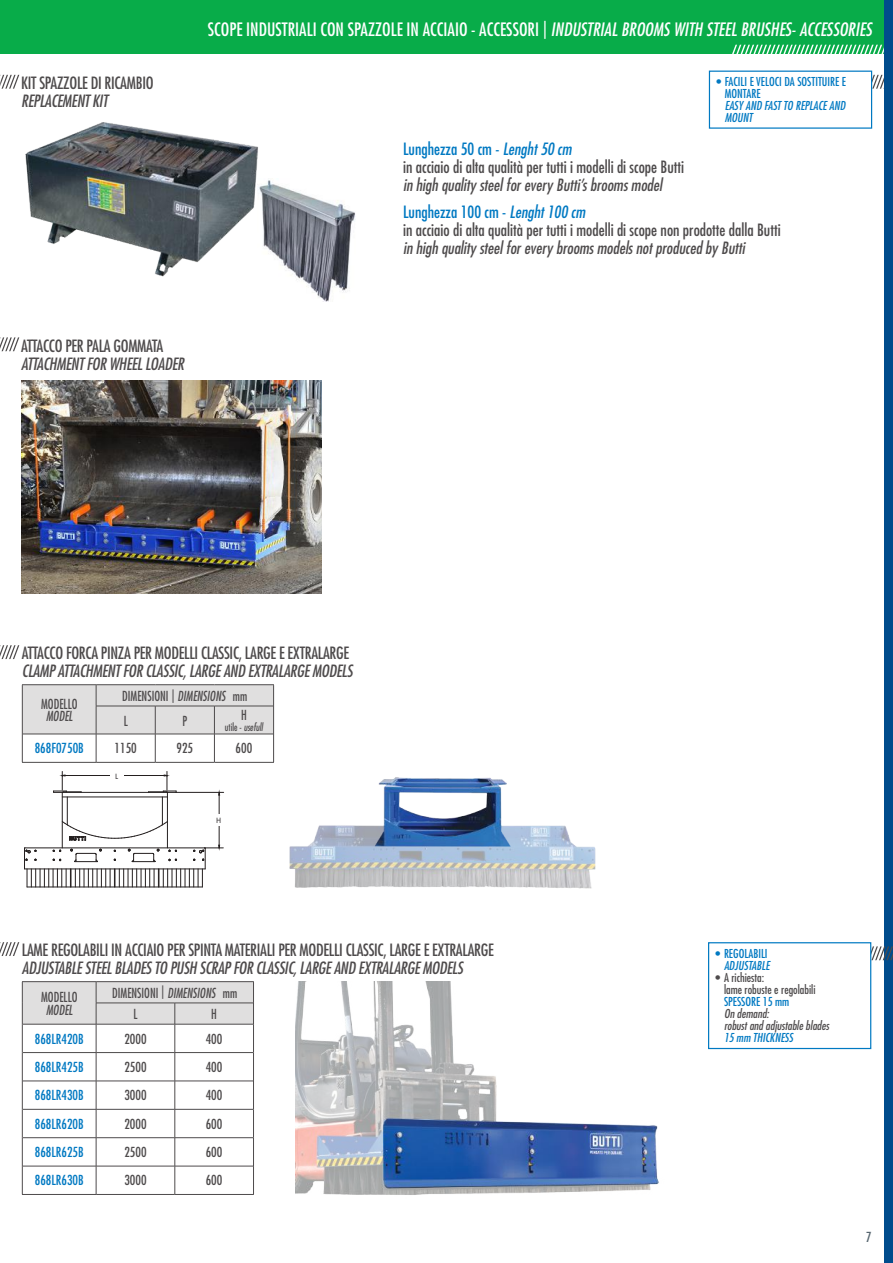
<style>
.page{position:relative;width:893px;height:1263px;background:#fff}
.page>*{position:absolute;margin:0;border:0;box-sizing:border-box;transform-origin:0 0}
.t1{font:condensed 18px "Futura Std";color:#fff}
.t2{font:condensed 16.5px "Futura Std";letter-spacing:-.02em;color:#4e4b4c}
.t3{font:italic condensed 16.5px "Futura Std";letter-spacing:-.02em;color:#4e4b4c}
.t4{font:condensed 16.5px/18px "Futura Std";color:#4e4b4c}
.t5{font:italic condensed 16.5px/27.6px "Futura Std";color:#4e4b4c}
.t6{font:condensed 13.5px/21.1px "Futura Std";color:#4e4b4c;scale:.9 1}
.t7{font:condensed 13.5px "Futura Std";color:#0079c2}
.t8{font:condensed 13.5px "Futura Std";color:#4e4b4c}
.t9{font:italic condensed 13.5px "Futura Std";color:#4e4b4c;scale:.9 1}
.t10{font:condensed 13.5px "Futura Std";color:#576670}
.t11{font:condensed 12px/12px "Futura Std";color:#0079c2}
.t12{font:italic condensed 12px/12px "Futura Std";color:#0079c2}
.t13{font:condensed 12px/12px "Futura Std";color:#4e4b4c}
.t14{font:italic condensed 12px/12px "Futura Std";color:#4e4b4c}
.t15{font:italic condensed 10.5px "Futura Std";color:#4e4b4c;scale:.9 1}
.t16{font:500 7.05px "Futura";color:#4e4b4c}
.s1{font-style:italic}
.s2{color:#0079c2}
.s3{font-style:italic;color:#0079c2}
.s4{font-style:normal;color:#0079c2}
.s5{font-style:normal}
</style>
<div class="page">
<div style="left:0;top:0;width:893px;height:54px;background:#08ac49"></div>
<svg style="left:732px;top:45px;width:153px;height:15px"></svg>
<hr style="left:22px;top:981px;width:74px;height:1px;background:#4e4b4c">
<hr style="left:96px;top:981px;width:79px;height:1px;background:#4e4b4c">
<hr style="left:175px;top:981px;width:79px;height:1px;background:#4e4b4c">
<svg style="left:22px;top:982px;width:232px;height:212px"></svg>
<hr style="left:22px;top:1194px;width:74px;height:1px;background:#4e4b4c">
<hr style="left:96px;top:1194px;width:79px;height:1px;background:#4e4b4c">
<hr style="left:175px;top:1194px;width:79px;height:1px;background:#4e4b4c">
<svg style="left:0;top:942px;width:19px;height:14px"></svg>
<svg style="left:0;top:337px;width:19px;height:14px"></svg>
<svg style="left:0;top:75px;width:19px;height:14px"></svg>
<svg style="left:872px;top:75px;width:13px;height:14px"></svg>
<div style="left:709px;top:71px;width:163px;height:58px;background:#fff;border:1px solid #0079c2"></div>
<div style="left:885px;top:0;width:8px;height:1263px;background:#004c8c"></div>
<img style="left:25px;top:122px;width:233px;height:155px">
<img style="left:257px;top:178px;width:98px;height:123px">
<img style="left:21px;top:380px;width:300px;height:213px">
<hr style="left:22px;top:684px;width:74px;height:1px;background:#4e4b4c">
<hr style="left:96px;top:684px;width:59px;height:1px;background:#4e4b4c">
<hr style="left:155px;top:684px;width:59px;height:1px;background:#4e4b4c">
<hr style="left:214px;top:684px;width:60px;height:1px;background:#4e4b4c">
<svg style="left:22px;top:685px;width:252px;height:77px"></svg>
<hr style="left:22px;top:762px;width:74px;height:1px;background:#4e4b4c">
<hr style="left:96px;top:762px;width:59px;height:1px;background:#4e4b4c">
<hr style="left:155px;top:762px;width:59px;height:1px;background:#4e4b4c">
<hr style="left:214px;top:762px;width:60px;height:1px;background:#4e4b4c">
<svg style="left:0;top:645px;width:19px;height:14px"></svg>
<hr style="left:27px;top:887px;width:175px;height:1px;background:#241f1f">
<hr style="left:176px;top:792px;width:48px;height:1px;background:#241f1f">
<svg style="left:24px;top:771px;width:199px;height:116px"></svg>
<div style="left:110px;top:770px;width:14px;height:11px;background:#fff"></div>
<div style="left:212px;top:815px;width:14px;height:11px;background:#fff"></div>
<img style="left:289px;top:777px;width:307px;height:112px">
<img style="left:296px;top:982px;width:363px;height:213px">
<svg style="left:871px;top:946px;width:22px;height:14px"></svg>
<div style="left:708px;top:942px;width:163px;height:107px;background:#fff;border:1px solid #0079c2"></div>
<p class="t2" style="left:21px;top:73px;width:134px">KIT SPAZZOLE DI RICAMBIO</p>
<p class="t3" style="left:21px;top:91px;width:88px">REPLACEMENT KIT</p>
<p class="t1" style="left:208px;top:19px;width:665px">SCOPE INDUSTRIALI CON SPAZZOLE IN ACCIAIO - ACCESSORI | <span class="s1">INDUSTRIAL BROOMS WITH STEEL BRUSHES- ACCESSORIES</span></p>
<p class="t11" style="left:725px;top:76px;width:123px;text-indent:-9px">• FACILI E VELOCI DA SOSTITUIRE E<br>MONTARE</p>
<p class="t12" style="left:725px;top:100px;width:122px">EASY AND FAST TO REPLACE AND<br>MOUNT</p>
<p class="t4" style="left:403px;top:139px;width:283px"><span class="s2">Lunghezza 50 cm -</span> <span class="s3">Lenght 50 cm<br></span>in acciaio di alta qualità per tutti i modelli di scope Butti</p>
<p class="t5" style="left:403px;top:171px;width:260px">in high quality steel for every Butti’s brooms model<br><span class="s4">Lunghezza 100 cm -</span> <span class="s2">Lenght 100 cm</span></p>
<p class="t4" style="left:403px;top:221px;width:379px">in acciaio di alta qualità per tutti i modelli di scope non prodotte dalla Butti</p>
<p class="t5" style="left:403px;top:235px;width:343px">in high quality steel for every brooms models not produced by Butti</p>
<p class="t2" style="left:21px;top:336px;width:144px">ATTACCO PER PALA GOMMATA</p>
<p class="t3" style="left:21px;top:354px;width:164px">ATTACHMENT FOR WHEEL LOADER</p>
<p class="t2" style="left:22px;top:643px;width:329px">ATTACCO FORCA PINZA PER MODELLI CLASSIC, LARGE E EXTRALARGE</p>
<p class="t3" style="left:22px;top:661px;width:332px">CLAMP ATTACHMENT FOR CLASSIC, LARGE AND EXTRALARGE MODELS</p>
<p class="t6" style="left:41px;top:693px;width:42px">MODELLO</p>
<p class="t9" style="left:46px;top:708px;width:31px">MODEL</p>
<p class="t6" style="left:122px;top:684px;width:140px;line-height:24.5px">DIMENSIONI | <span class="s1">DIMENSIONS</span> mm<br>L</p>
<p class="t6" style="left:241px;top:705px;width:8px">H</p>
<p class="t15" style="left:225px;top:721px;width:44px"><span class="s5">utile -</span> usefull</p>
<p class="t6" style="left:182px;top:710px;width:7px">P</p>
<p class="t7" style="left:35px;top:740px;width:51px">868F0750B</p>
<p class="t8" style="left:115px;top:740px;width:24px">1150</p>
<p class="t8" style="left:177px;top:740px;width:18px">925</p>
<p class="t8" style="left:236px;top:740px;width:18px">600</p>
<p class="t16" style="left:115px;top:771px;width:5px">L</p>
<p class="t16" style="left:216px;top:816px;width:7px">H</p>
<p class="t2" style="left:22px;top:940px;width:473px">LAME REGOLABILI IN ACCIAIO PER SPINTA MATERIALI PER MODELLI CLASSIC, LARGE E EXTRALARGE</p>
<p class="t3" style="left:22px;top:958px;width:442px">ADJUSTABLE STEEL BLADES TO PUSH SCRAP FOR CLASSIC, LARGE AND EXTRALARGE MODELS</p>
<p class="t6" style="left:41px;top:986px;width:42px">MODELLO</p>
<p class="t9" style="left:46px;top:1002px;width:31px">MODEL</p>
<p class="t6" style="left:133px;top:982px;width:117px;text-indent:-21px">DIMENSIONI | <span class="s1">DIMENSIONS</span> mm<br>L</p>
<p class="t6" style="left:211px;top:1003px;width:8px">H</p>
<p class="t7" style="left:35px;top:1030px;width:51px">868LR420B</p>
<p class="t8" style="left:124px;top:1030px;width:24px">2000</p>
<p class="t8" style="left:206px;top:1030px;width:18px">400</p>
<p class="t7" style="left:35px;top:1059px;width:51px">868LR425B</p>
<p class="t8" style="left:124px;top:1059px;width:24px">2500</p>
<p class="t8" style="left:206px;top:1059px;width:18px">400</p>
<p class="t7" style="left:35px;top:1087px;width:51px">868LR430B</p>
<p class="t8" style="left:124px;top:1087px;width:24px">3000</p>
<p class="t8" style="left:206px;top:1087px;width:18px">400</p>
<p class="t7" style="left:35px;top:1115px;width:51px">868LR620B</p>
<p class="t8" style="left:124px;top:1115px;width:24px">2000</p>
<p class="t8" style="left:206px;top:1115px;width:18px">600</p>
<p class="t7" style="left:35px;top:1144px;width:51px">868LR625B</p>
<p class="t8" style="left:124px;top:1144px;width:24px">2500</p>
<p class="t8" style="left:206px;top:1144px;width:18px">600</p>
<p class="t7" style="left:35px;top:1172px;width:51px">868LR630B</p>
<p class="t8" style="left:124px;top:1172px;width:24px">3000</p>
<p class="t8" style="left:206px;top:1172px;width:18px">600</p>
<p class="t11" style="left:715px;top:947px;width:54px">• REGOLABILI</p>
<p class="t12" style="left:724px;top:960px;width:47px">ADJUSTABLE</p>
<p class="t13" style="left:724px;top:971px;width:93px;text-indent:-9px">• A richiesta:<br>lame robuste e regolabili</p>
<p class="t11" style="left:724px;top:995px;width:67px">SPESSORE 15 mm</p>
<p class="t14" style="left:724px;top:1008px;width:107px">On demand:<br>robust and adjustable blades</p>
<p class="t12" style="left:724px;top:1032px;width:70px">15 mm THICKNESS</p>
<p class="t10" style="left:866px;top:1228px;width:7px">7</p>
</div>
